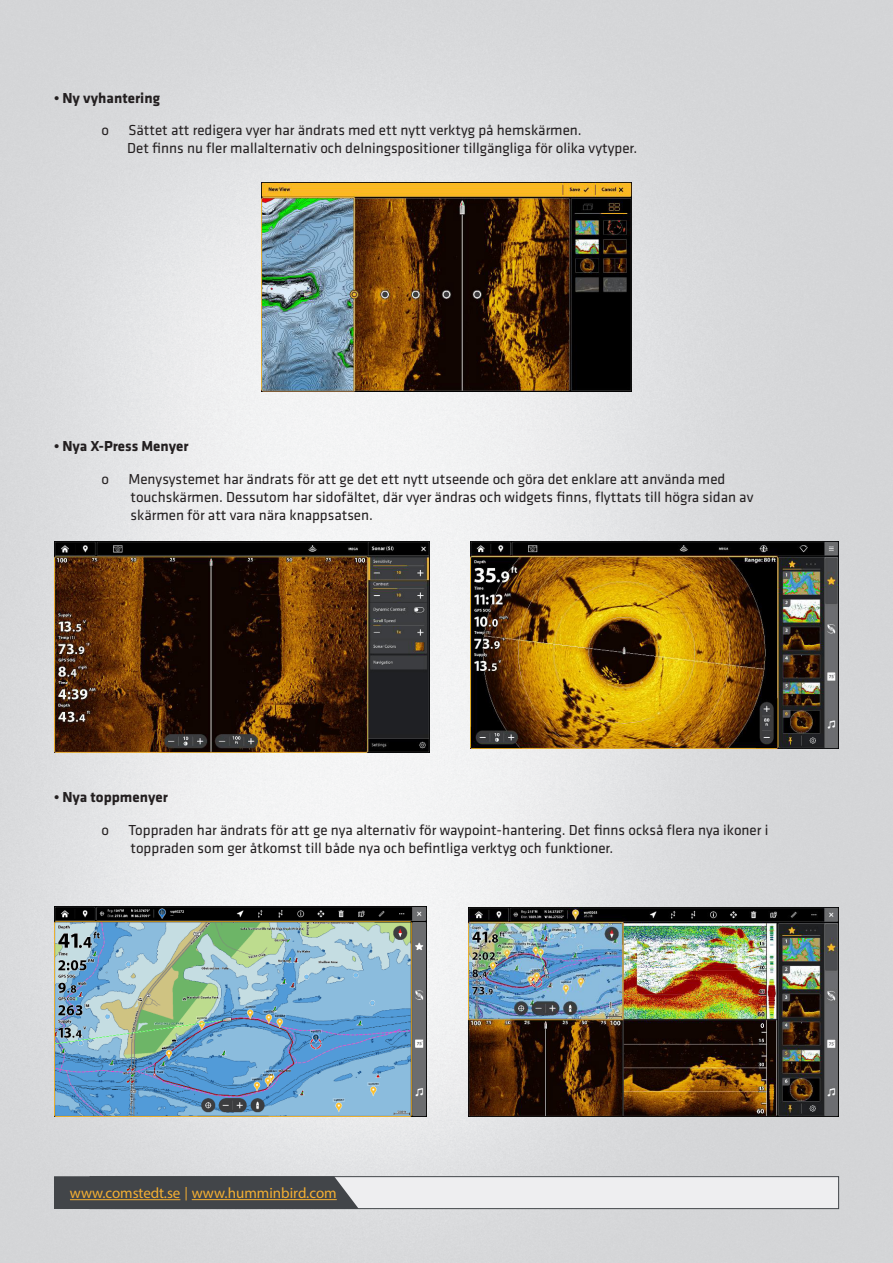
<style>
.page{position:relative;width:893px;height:1263px;background:#fff}
.page>*{position:absolute;margin:0;border:0;box-sizing:border-box;transform-origin:0 0}
.t1{font:15px/18px "Klavika";color:#231f20}
.t2{font:700 15px "Klavika";color:#231f20}
.t3{font:15px "Myriad Pro";color:#f4af32}
</style>
<div class="page">
<img style="left:0;top:0;width:893px;height:1263px">
<div style="left:90px;top:1176px;width:749px;height:33px;background:#eeeef0;border:1px solid #43474b"></div>
<svg style="left:54px;top:1176px;width:305px;height:33px;background:#4d4e4f"></svg>
<img style="left:261px;top:183px;width:371px;height:208px">
<img style="left:54px;top:541px;width:375px;height:211px">
<img style="left:470px;top:541px;width:369px;height:208px">
<img style="left:54px;top:907px;width:372px;height:209px">
<img style="left:469px;top:908px;width:370px;height:208px">
<p class="t2" style="left:54px;top:87px;width:107px">• Ny vyhantering</p>
<p class="t1" style="left:102px;top:121px;width:9px">o</p>
<p class="t1" style="left:127px;top:121px;width:511px">Sättet att redigera vyer har ändrats med ett nytt verktyg på hemskärmen.<br>Det finns nu fler mallalternativ och delningspositioner tillgängliga för olika vytyper.</p>
<p class="t2" style="left:54px;top:435px;width:136px">• Nya X-Press Menyer</p>
<p class="t1" style="left:102px;top:469px;width:9px">o</p>
<p class="t1" style="left:128px;top:469px;width:598px">Menysystemet har ändrats för att ge det ett nytt utseende och göra det enklare att använda med</p>
<p class="t1" style="left:131px;top:487px;width:624px">touchskärmen. Dessutom har sidofältet, där vyer ändras och widgets finns, flyttats till högra sidan av</p>
<p class="t1" style="left:131px;top:505px;width:244px">skärmen för att vara nära knappsatsen.</p>
<p class="t2" style="left:54px;top:786px;width:115px">• Nya toppmenyer</p>
<p class="t1" style="left:102px;top:820px;width:9px">o</p>
<p class="t1" style="left:128px;top:820px;width:641px">Toppraden har ändrats för att ge nya alternativ för waypoint-hantering. Det finns också flera nya ikoner i</p>
<p class="t1" style="left:131px;top:838px;width:484px">toppraden som ger åtkomst till både nya och befintliga verktyg och funktioner.</p>
<p class="t3" style="left:70px;top:1184px;width:112px">www.comstedt.se</p>
<p class="t3" style="left:192px;top:1184px;width:147px">www.humminbird.com</p>
</div>
